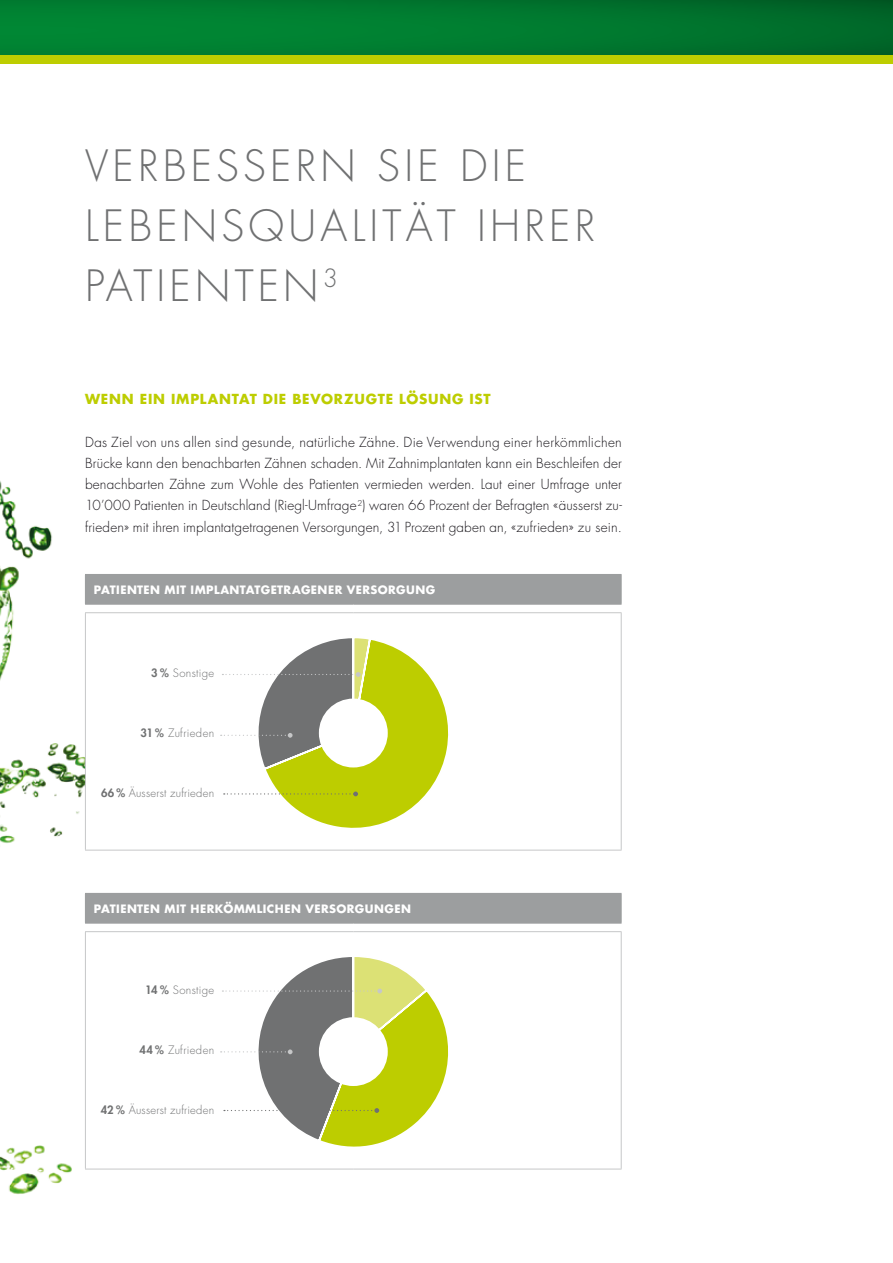
<style>
.page{position:relative;width:893px;height:1263px;background:#fff}
.page>*{position:absolute;margin:0;border:0;box-sizing:border-box;transform-origin:0 0}
.t1{font:300 42px/60px "Futura LT";letter-spacing:.1em;color:#707172}
.t2{font:300 13.5px/21.3px "Futura LT";letter-spacing:.01em;color:#1a171c;text-align:justify}
.t3{font:700 13.5px "Futura LT";letter-spacing:.06em;color:#bdcd00}
.t4{font:300 11.25px "Futura LT";letter-spacing:.025em;color:#707172}
.t5{font:700 11.25px "Futura LT";letter-spacing:.03em;color:#fff}
.s1{font-weight:800}
</style>
<div class="page">
<svg style="left:221px;top:638px;width:228px;height:190px"></svg>
<svg style="left:221px;top:957px;width:228px;height:190px"></svg>
<img style="left:0;top:481px;width:85px;height:713px">
<div style="left:85px;top:574px;width:536px;height:30px;background:#9c9e9f"></div>
<hr style="left:85px;top:612px;width:268px;height:1px;background:#c6c7c8">
<hr style="left:85px;top:613px;width:1px;height:237px;background:#c6c7c8">
<hr style="left:353px;top:612px;width:269px;height:1px;background:#c6c7c8">
<hr style="left:621px;top:613px;width:1px;height:237px;background:#c6c7c8">
<hr style="left:85px;top:850px;width:268px;height:1px;background:#c6c7c8">
<hr style="left:353px;top:850px;width:269px;height:1px;background:#c6c7c8">
<hr style="left:353px;top:574px;width:269px;height:1px;background:#9c9e9f">
<svg style="left:621px;top:575px;width:1px;height:29px"></svg>
<hr style="left:85px;top:604px;width:268px;height:1px;background:#9c9e9f">
<hr style="left:353px;top:604px;width:269px;height:1px;background:#9c9e9f">
<div style="left:85px;top:893px;width:536px;height:30px;background:#9c9e9f"></div>
<hr style="left:85px;top:931px;width:268px;height:1px;background:#c6c7c8">
<hr style="left:85px;top:932px;width:1px;height:237px;background:#c6c7c8">
<hr style="left:353px;top:931px;width:269px;height:1px;background:#c6c7c8">
<hr style="left:621px;top:932px;width:1px;height:237px;background:#c6c7c8">
<hr style="left:85px;top:1169px;width:268px;height:1px;background:#c6c7c8">
<hr style="left:353px;top:1169px;width:269px;height:1px;background:#c6c7c8">
<hr style="left:353px;top:893px;width:269px;height:1px;background:#9c9e9f">
<svg style="left:621px;top:894px;width:1px;height:29px"></svg>
<hr style="left:85px;top:923px;width:268px;height:1px;background:#9c9e9f">
<hr style="left:353px;top:923px;width:269px;height:1px;background:#9c9e9f">
<div style="left:0;top:0;width:893px;height:59px;background:linear-gradient(to right,#008934,#00692a)"></div>
<div style="left:0;top:55px;width:893px;height:9px;background:#bdcd00"></div>
<h1 class="t1" style="left:85px;top:137px;width:512px">VERBESSERN SIE DIE<br>LEBENSQUALITÄT IHRER<br>PATIENTEN<sup>3</sup></h1>
<p class="t3" style="left:85px;top:390px;width:407px">WENN EIN IMPLANTAT DIE BEVORZUGTE LÖSUNG IST</p>
<p class="t2" style="left:85px;top:431px;width:538px">Das Ziel von uns allen sind gesunde, natürliche Zähne. Die Verwendung einer herkömmlichen Brücke kann den benachbarten Zähnen schaden. Mit Zahnimplantaten kann ein Beschleifen der benachbarten Zähne zum Wohle des Patienten vermieden werden. Laut einer Umfrage unter 10’000 Patienten in Deutschland (Riegl-Umfrage<sup>2</sup>) waren 66 Prozent der Befragten «äusserst zu&shy;frieden» mit ihren implantatgetragenen Versorgungen, 31 Prozent gaben an, «zufrieden» zu sein.</p>
<p class="t5" style="left:94px;top:582px;width:16px">PATIENTEN</p>
<p class="t5" style="left:165px;top:582px;width:9px">MIT</p>
<p class="t5" style="left:191px;top:582px;width:9px">IMPLANTATGETRAGENER</p>
<p class="t5" style="left:347px;top:582px;width:19px">VERSORGUNG</p>
<p class="t4" style="left:151px;top:666px;width:65px"><span class="s1">3 %</span> Sonstige</p>
<p class="t4" style="left:140px;top:726px;width:75px"><span class="s1">31 %</span> Zufrieden</p>
<p class="t4" style="left:101px;top:786px;width:115px"><span class="s1">66 %</span> Äusserst zufrieden</p>
<p class="t5" style="left:94px;top:901px;width:16px">PATIENTEN</p>
<p class="t5" style="left:165px;top:901px;width:9px">MIT</p>
<p class="t5" style="left:191px;top:901px;width:10px">HERK</p>
<p class="t5" style="left:223px;top:901px;width:20px">ÖMMLICHEN</p>
<p class="t5" style="left:305px;top:901px;width:19px">VERSORGUNGEN</p>
<p class="t4" style="left:145px;top:983px;width:71px"><span class="s1">14 %</span> Sonstige</p>
<p class="t4" style="left:139px;top:1043px;width:76px"><span class="s1">44 %</span> Zufrieden</p>
<p class="t4" style="left:101px;top:1103px;width:115px"><span class="s1">42 %</span> Äusserst zufrieden</p>
</div>
